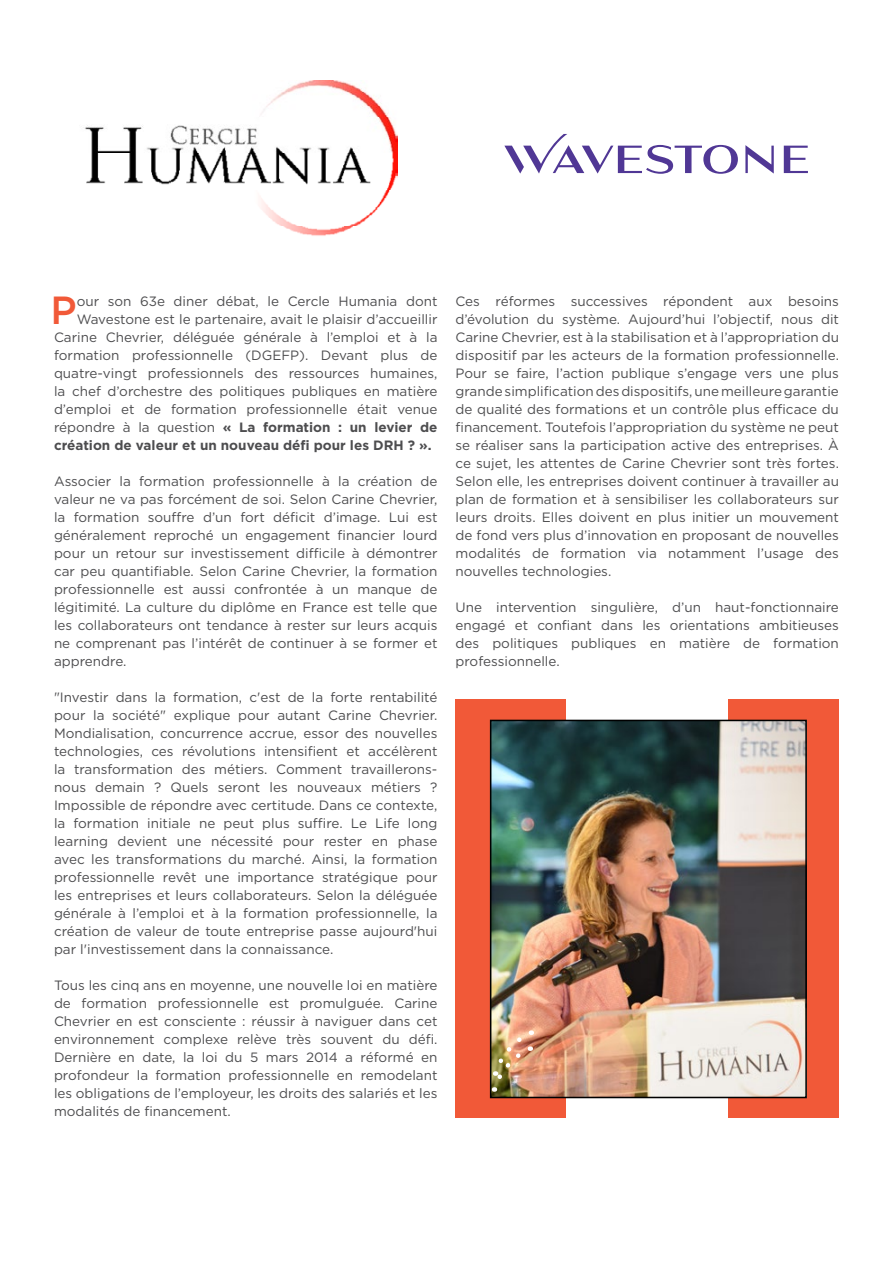
<style>
.page{position:relative;width:893px;height:1263px;background:#fff}
.page>*{position:absolute;margin:0;border:0;box-sizing:border-box;transform-origin:0 0}
.t1{font:500 39.15px "Gotham";color:#f15938}
.t2{font:13.5px/18px "Gotham";color:#4d4d4f;text-align:justify}
.t3{font:700 13.5px "Gotham";color:#4d4d4f}
.s1{font-weight:400}
</style>
<div class="page">
<img style="left:85px;top:81px;width:313px;height:155px">
<div style="left:728px;top:699px;width:111px;height:419px;background:#f15938"></div>
<div style="left:455px;top:699px;width:111px;height:419px;background:#f15938"></div>
<img style="left:493px;top:723px;width:311px;height:372px">
<div style="left:490px;top:720px;width:317px;height:378px;border:2px solid #000"></div>
<img style="left:494px;top:1030px;width:38px;height:62px">
<svg style="left:784px;top:146px;width:24px;height:27px"></svg>
<svg style="left:745px;top:145px;width:29px;height:29px"></svg>
<svg style="left:504px;top:134px;width:234px;height:40px"></svg>
<h1 class="t1" style="left:50px;top:285px;width:28px">P</h1>
<p class="t2" style="left:77px;top:292px;width:362px">our son 63e diner débat, le Cercle Humania dont</p>
<p class="t2" style="left:77px;top:310px;width:362px">Wavestone est le partenaire, avait le plaisir d’accueillir</p>
<p class="t2" style="left:54px;top:328px;width:385px">Carine Chevrier, déléguée générale à l’emploi et à la</p>
<p class="t2" style="left:54px;top:346px;width:385px">formation professionnelle (DGEFP). Devant plus de</p>
<p class="t2" style="left:54px;top:364px;width:385px">quatre-vingt professionnels des ressources humaines,</p>
<p class="t2" style="left:54px;top:382px;width:385px">la chef d’orchestre des politiques publiques en matière</p>
<p class="t2" style="left:54px;top:400px;width:385px">d’emploi et de formation professionnelle était venue</p>
<p class="t3" style="left:54px;top:418px;width:385px"><span class="s1">répondre à la question</span> « La formation : un levier de</p>
<p class="t3" style="left:54px;top:436px;width:379px">création de valeur et un nouveau défi pour les DRH ? ».</p>
<p class="t2" style="left:54px;top:472px;width:385px">Associer la formation professionnelle à la création de valeur ne va pas forcément de soi. Selon Carine Chevrier, la formation souffre d’un fort déficit d’image. Lui est généralement reproché un engagement financier lourd pour un retour sur investissement difficile à démontrer car peu quantifiable. Selon Carine Chevrier, la formation professionnelle est aussi confrontée à un manque de légitimité. La culture du diplôme en France est telle que les collaborateurs ont tendance à rester sur leurs acquis ne comprenant pas l’intérêt de continuer à se former et apprendre.</p>
<p class="t2" style="left:54px;top:688px;width:385px">"Investir dans la formation, c'est de la forte rentabilité pour la société" explique pour autant Carine Chevrier.<br>Mondialisation, concurrence accrue, essor des nouvelles technologies, ces révolutions intensifient et accélèrent la transformation des métiers. Comment travaillerons&shy;nous demain ? Quels seront les nouveaux métiers ?<br>Impossible de répondre avec certitude. Dans ce contexte, la formation initiale ne peut plus suffire. Le Life long learning devient une nécessité pour rester en phase avec les transformations du marché. Ainsi, la formation professionnelle revêt une importance stratégique pour les entreprises et leurs collaborateurs. Selon la déléguée générale à l’emploi et à la formation professionnelle, la création de valeur de toute entreprise passe aujourd'hui par l'investissement dans la connaissance.</p>
<p class="t2" style="left:54px;top:976px;width:385px">Tous les cinq ans en moyenne, une nouvelle loi en matière de formation professionnelle est promulguée. Carine Chevrier en est consciente : réussir à naviguer dans cet environnement complexe relève très souvent du défi.<br>Dernière en date, la loi du 5 mars 2014 a réformé en profondeur la formation professionnelle en remodelant les obligations de l’employeur, les droits des salariés et les modalités de financement.</p>
<p class="t2" style="left:455px;top:292px;width:385px">Ces réformes successives répondent aux besoins d’évolution du système. Aujourd’hui l’objectif, nous dit Carine Chevrier, est à la stabilisation et à l’appropriation du dispositif par les acteurs de la formation professionnelle.<br>Pour se faire, l’action publique s’engage vers une plus grande simplification des dispositifs, une meilleure garantie de qualité des formations et un contrôle plus efficace du financement. Toutefois l’appropriation du système ne peut se réaliser sans la participation active des entreprises. À ce sujet, les attentes de Carine Chevrier sont très fortes.<br>Selon elle, les entreprises doivent continuer à travailler au plan de formation et à sensibiliser les collaborateurs sur leurs droits. Elles doivent en plus initier un mouvement de fond vers plus d’innovation en proposant de nouvelles modalités de formation via notamment l’usage des nouvelles technologies.</p>
<p class="t2" style="left:455px;top:598px;width:385px">Une intervention singulière, d’un haut-fonctionnaire engagé et confiant dans les orientations ambitieuses des politiques publiques en matière de formation professionnelle.</p>
</div>
